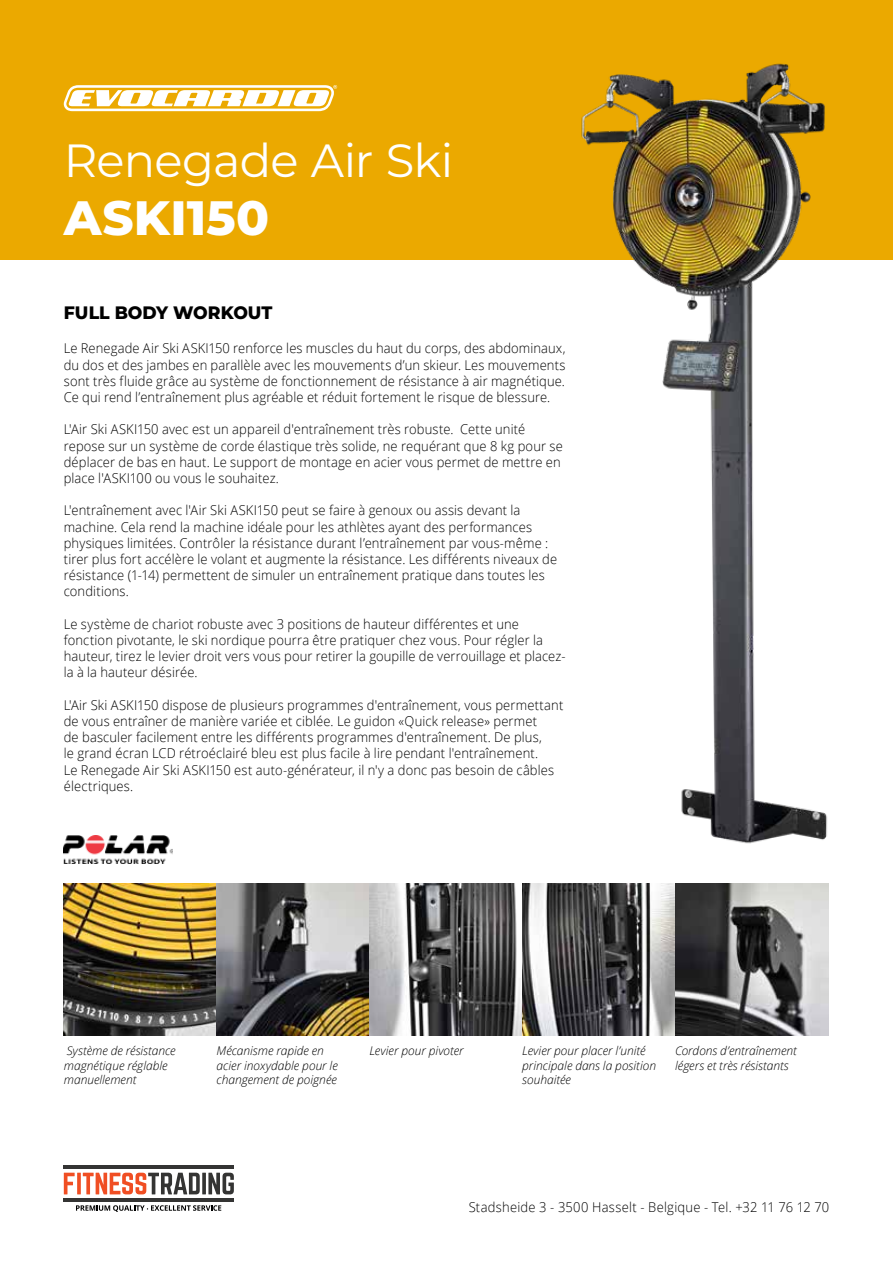
<style>
.page{position:relative;width:893px;height:1263px;background:#fff}
.page>*{position:absolute;margin:0;border:0;box-sizing:border-box;transform-origin:0 0}
.t1{font:800 48.15px "Montserrat";letter-spacing:.005em;color:#fff}
.t2{font:46.5px "Montserrat";letter-spacing:-.015em;color:#fff}
.t3{font:800 18px "Montserrat";color:#000;scale:.96 1}
.t4{font:300 13.5px/16.2px "Open Sans";letter-spacing:.01em;color:#000;scale:.96 1}
.t5{font:italic 300 12px/14.4px "Open Sans";color:#000}
</style>
<div class="page">
<div style="left:0;top:0;width:893px;height:259px;background:#eba900"></div>
<svg style="left:64px;top:85px;width:273px;height:26px"></svg>
<img style="left:575px;top:63px;width:261px;height:781px">
<svg style="left:64px;top:1173px;width:11px;height:21px"></svg>
<svg style="left:77px;top:1173px;width:4px;height:21px"></svg>
<svg style="left:83px;top:1173px;width:117px;height:21px"></svg>
<svg style="left:202px;top:1173px;width:4px;height:21px"></svg>
<svg style="left:208px;top:1173px;width:26px;height:21px"></svg>
<hr style="left:64px;top:1165px;width:170px;height:4px;background:#343433">
<hr style="left:64px;top:1198px;width:170px;height:4px;background:#343433">
<svg style="left:76px;top:1205px;width:145px;height:7px"></svg>
<img style="left:64px;top:883px;width:764px;height:153px">
<img style="left:64px;top:835px;width:108px;height:29px">
<h2 class="t2" style="left:64px;top:129px;width:391px">Renegade Air Ski</h2>
<h1 class="t1" style="left:64px;top:182px;width:207px">ASKI150</h1>
<h3 class="t3" style="left:64px;top:300px;width:219px">FULL BODY WORKOUT</h3>
<p class="t4" style="left:64px;top:340px;width:524px;text-align:justify">Le Renegade Air Ski ASKI150 renforce les muscles du haut du corps, des abdominaux, du dos et des jambes en parallèle avec les mouvements d’un skieur. Les mouvements sont très fluide grâce au système de fonctionnement de résistance à air magnétique.<br>Ce qui rend l’entraînement plus agréable et réduit fortement le risque de blessure.</p>
<p class="t4" style="left:64px;top:421px;width:521px">L'Air Ski ASKI150 avec est un appareil d'entraînement très robuste. Cette unité repose sur un système de corde élastique très solide, ne requérant que 8 kg pour se déplacer de bas en haut. Le support de montage en acier vous permet de mettre en place l'ASKI100 ou vous le souhaitez.</p>
<p class="t4" style="left:64px;top:502px;width:515px">L'entraînement avec l'Air Ski ASKI150 peut se faire à genoux ou assis devant la machine. Cela rend la machine idéale pour les athlètes ayant des performances physiques limitées. Contrôler la résistance durant l’entraînement par vous-même : tirer plus fort accélère le volant et augmente la résistance. Les différents niveaux de résistance (1-14) permettent de simuler un entraînement pratique dans toutes les conditions.</p>
<p class="t4" style="left:64px;top:615px;width:524px">Le système de chariot robuste avec 3 positions de hauteur différentes et une fonction pivotante, le ski nordique pourra être pratiquer chez vous. Pour régler la hauteur, tirez le levier droit vers vous pour retirer la goupille de verrouillage et placez&shy;la à la hauteur désirée.</p>
<p class="t4" style="left:64px;top:696px;width:522px">L'Air Ski ASKI150 dispose de plusieurs programmes d'entraînement, vous permettant de vous entraîner de manière variée et ciblée. Le guidon «Quick release» permet<br>de basculer facilement entre les différents programmes d'entraînement. De plus,<br>le grand écran LCD rétroéclairé bleu est plus facile à lire pendant l'entraînement.<br>Le Renegade Air Ski ASKI150 est auto-générateur, il n'y a donc pas besoin de câbles électriques.</p>
<p class="t5" style="left:64px;top:1043px;width:113px">Système de résistance magnétique réglable manuellement</p>
<p class="t5" style="left:217px;top:1043px;width:123px">Mécanisme rapide en acier inoxydable pour le changement de poignée</p>
<p class="t5" style="left:369px;top:1043px;width:96px">Levier pour pivoter</p>
<p class="t5" style="left:522px;top:1043px;width:135px">Levier pour placer l’unité principale dans la position souhaitée</p>
<p class="t5" style="left:675px;top:1043px;width:123px">Cordons d’entraînement légers et très résistants</p>
<p class="t4" style="left:469px;top:1198px;width:377px">Stadsheide 3 - 3500 Hasselt - Belgique - Tel. +32 11 76 12 70</p>
</div>
